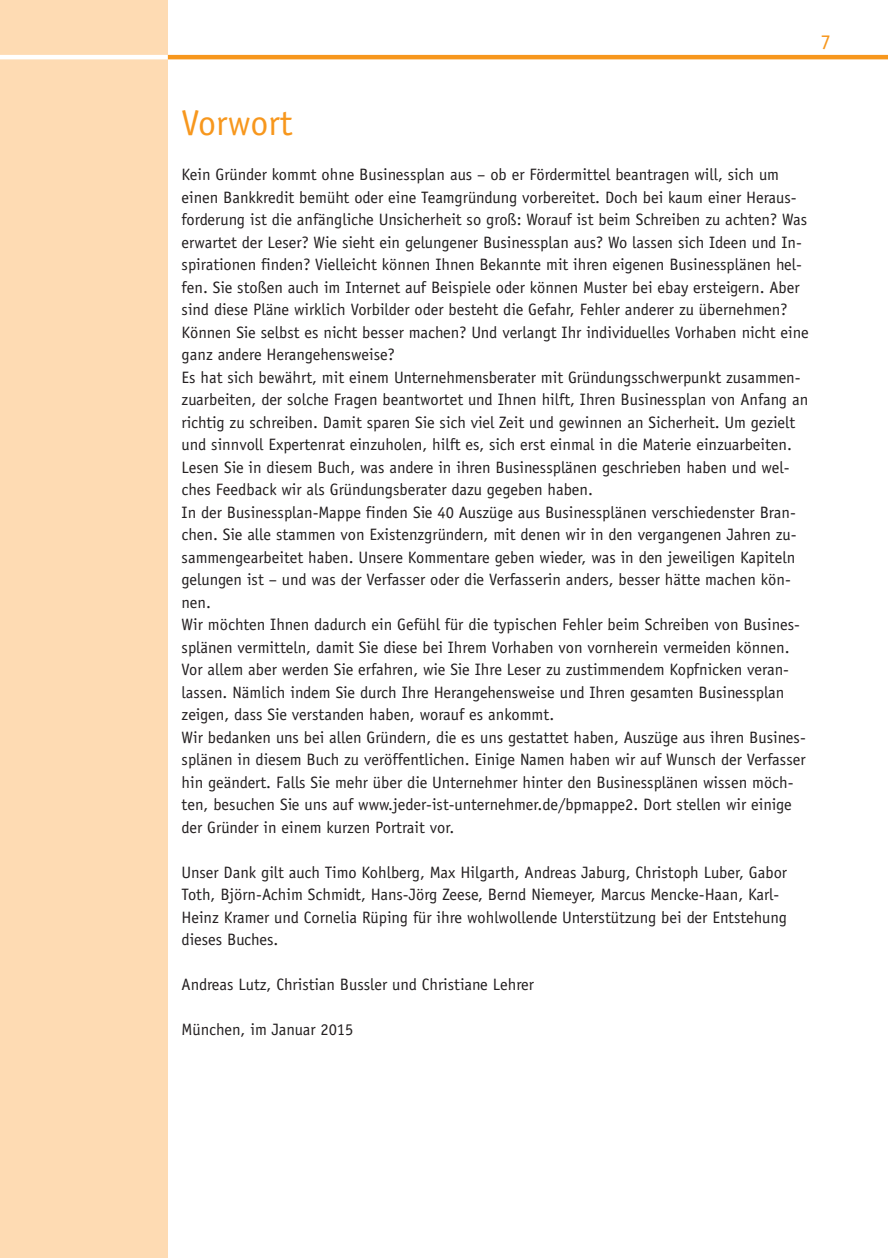
<style>
.page{position:relative;width:888px;height:1258px;background:#fff}
.page>*{position:absolute;margin:0;border:0;box-sizing:border-box;transform-origin:0 0}
.t1{font:36px "Officina Sans";color:#f7971d}
.t2{font:21px "Officina Sans";color:#f7971d}
.t3{font:16.5px/22.5px "Officina Sans";color:#231f20}
</style>
<div class="page">
<hr style="left:168px;top:55px;width:720px;height:4px;background:#f7971d">
<div style="left:0;top:0;width:168px;height:1258px;background:#fedbb3"></div>
<hr style="left:0;top:55px;width:168px;height:4px;background:#fff">
<p class="t2" style="left:820px;top:29px;width:12px">7</p>
<h1 class="t1" style="left:182px;top:102px;width:112px">Vorwort</h1>
<p class="t3" style="left:182px;top:163px;width:628px">Kein Gründer kommt ohne Businessplan aus – ob er Fördermittel beantragen will, sich um einen Bankkredit bemüht oder eine Teamgründung vorbereitet. Doch bei kaum einer Heraus&shy;forderung ist die anfängliche Unsicherheit so groß: Worauf ist beim Schreiben zu achten? Was erwartet der Leser? Wie sieht ein gelungener Businessplan aus? Wo lassen sich Ideen und In&shy;spirationen finden? Vielleicht können Ihnen Bekannte mit ihren eigenen Businessplänen hel&shy;fen. Sie stoßen auch im Internet auf Beispiele oder können Muster bei ebay ersteigern. Aber sind diese Pläne wirklich Vorbilder oder besteht die Gefahr, Fehler anderer zu übernehmen?<br>Können Sie selbst es nicht besser machen? Und verlangt Ihr individuelles Vorhaben nicht eine ganz andere Herangehensweise?<br>Es hat sich bewährt, mit einem Unternehmensberater mit Gründungsschwerpunkt zusammen&shy;zuarbeiten, der solche Fragen beantwortet und Ihnen hilft, Ihren Businessplan von Anfang an richtig zu schreiben. Damit sparen Sie sich viel Zeit und gewinnen an Sicherheit. Um gezielt und sinnvoll Expertenrat einzuholen, hilft es, sich erst einmal in die Materie einzuarbeiten.<br>Lesen Sie in diesem Buch, was andere in ihren Businessplänen geschrieben haben und wel&shy;ches Feedback wir als Gründungsberater dazu gegeben haben.<br>In der Businessplan-Mappe finden Sie 40 Auszüge aus Businessplänen verschiedenster Bran&shy;chen. Sie alle stammen von Existenzgründern, mit denen wir in den vergangenen Jahren zu&shy;sammengearbeitet haben. Unsere Kommentare geben wieder, was in den jeweiligen Kapiteln gelungen ist – und was der Verfasser oder die Verfasserin anders, besser hätte machen kön&shy;nen.<br>Wir möchten Ihnen dadurch ein Gefühl für die typischen Fehler beim Schreiben von Busines&shy;splänen vermitteln, damit Sie diese bei Ihrem Vorhaben von vornherein vermeiden können.<br>Vor allem aber werden Sie erfahren, wie Sie Ihre Leser zu zustimmendem Kopfnicken veran&shy;lassen. Nämlich indem Sie durch Ihre Herangehensweise und Ihren gesamten Businessplan zeigen, dass Sie verstanden haben, worauf es ankommt.<br>Wir bedanken uns bei allen Gründern, die es uns gestattet haben, Auszüge aus ihren Busines&shy;splänen in diesem Buch zu veröffentlichen. Einige Namen haben wir auf Wunsch der Verfasser hin geändert. Falls Sie mehr über die Unternehmer hinter den Businessplänen wissen möch&shy;ten, besuchen Sie uns auf www.jeder-ist-unternehmer.de/bpmappe2. Dort stellen wir einige der Gründer in einem kurzen Portrait vor.</p>
<p class="t3" style="left:182px;top:861px;width:607px">Unser Dank gilt auch Timo Kohlberg, Max Hilgarth, Andreas Jaburg, Christoph Luber, Gabor Toth, Björn-Achim Schmidt, Hans-Jörg Zeese, Bernd Niemeyer, Marcus Mencke-Haan, Karl-Heinz Kramer und Cornelia Rüping für ihre wohlwollende Unterstützung bei der Entstehung dieses Buches.</p>
<p class="t3" style="left:182px;top:973px;width:354px">Andreas Lutz, Christian Bussler und Christiane Lehrer</p>
<p class="t3" style="left:182px;top:1018px;width:173px">München, im Januar 2015</p>
</div>
